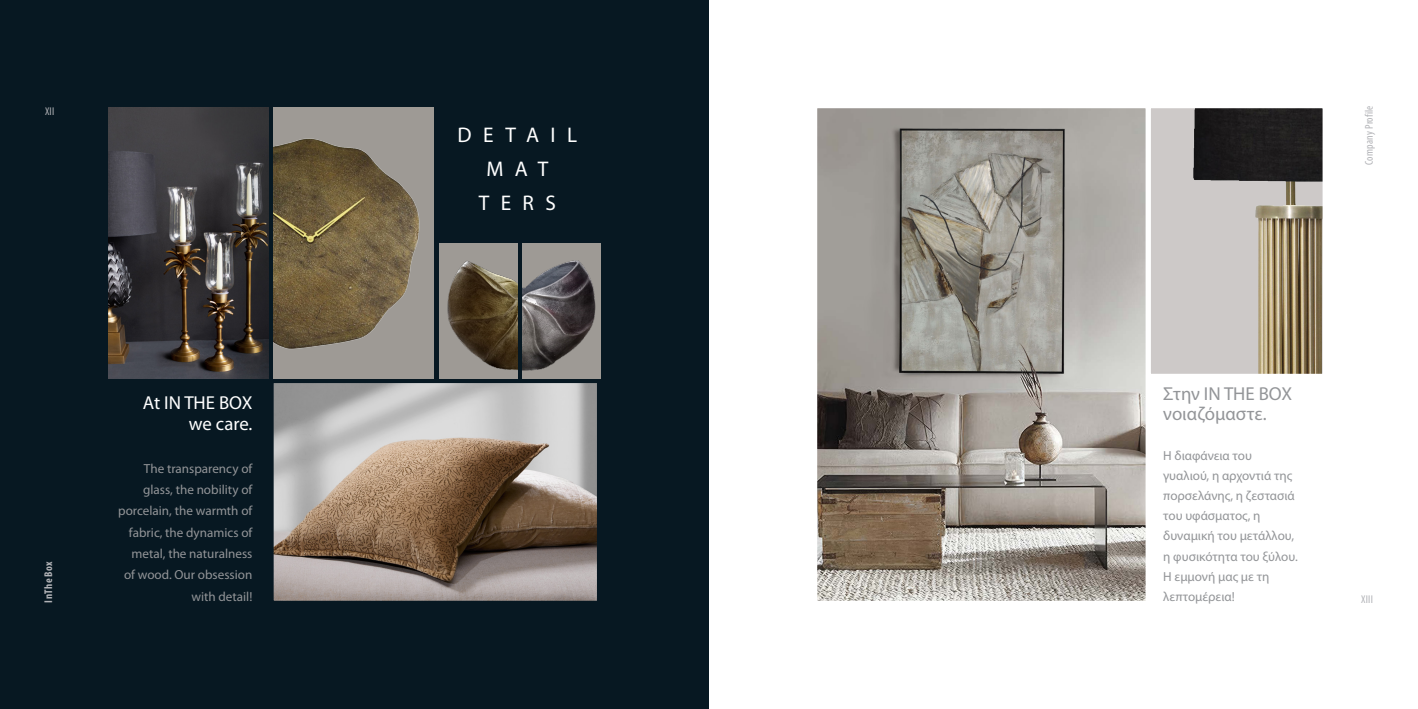
<style>
.page{position:relative;width:1418px;height:709px;background:#fff}
.page>*{position:absolute;margin:0;border:0;box-sizing:border-box;transform-origin:0 0}
.t1{font:21.25px/34px "Myriad Pro";letter-spacing:.54em;color:#fff;text-align:center}
.t2{font:18.75px/20px "Myriad Pro";color:#939598}
.t3{font:18.75px/21.2px "Myriad Pro";color:#fff;text-align:right}
.t4{font:13.12px/20px "Myriad Pro";color:#939598;text-align:right}
.t5{font:condensed 11.25px "Myriad Pro";letter-spacing:.02em;color:#b2b3b7}
.t6{font:700 condensed 11.25px "Myriad Pro";letter-spacing:.06em;color:#b2b3b7}
</style>
<div class="page">
<div style="left:0;top:0;width:709px;height:709px;background:#071822"></div>
<img style="left:275px;top:384px;width:320px;height:215px">
<div style="left:270px;top:379px;width:330px;height:225px;border:4px solid #071822"></div>
<img style="left:108px;top:108px;width:161px;height:271px">
<img style="left:274px;top:108px;width:160px;height:271px">
<img style="left:439px;top:243px;width:78px;height:136px">
<img style="left:818px;top:109px;width:326px;height:490px">
<div style="left:813px;top:104px;width:336px;height:500px;border:4px solid #fff"></div>
<img style="left:1153px;top:109px;width:168px;height:263px">
<div style="left:1147px;top:104px;width:179px;height:273px;border:4px solid #fff"></div>
<img style="left:522px;top:243px;width:78px;height:136px">
<p class="t5" style="left:45px;top:104px;width:11px">XII</p>
<p class="t6" style="left:41px;top:602px;width:43px;rotate:-90deg">InTheBox</p>
<p class="t3" style="left:143px;top:392px;width:111px">At IN THE BOX we care.</p>
<p class="t4" style="left:118px;top:458px;width:136px;line-height:21.2px">The transparency of glass, the nobility of porcelain, the warmth of fabric, the dynamics of metal, the naturalness of wood. Our obsession with detail!</p>
<p class="t1" style="left:457px;top:117px;width:121px">DETAIL<br>MAT</p>
<p class="t1" style="left:478px;top:185px;width:79px">TERS</p>
<p class="t5" style="left:1362px;top:165px;width:61px;rotate:-90deg">Company Profile</p>
<p class="t2" style="left:1163px;top:384px;width:130px">Στην IN THE BOX νοιαζόμαστε.</p>
<p class="t4" style="left:1163px;top:446px;width:136px;text-align:left">Η διαφάνεια του γυαλιού, η αρχοντιά της πορσελάνης, η ζεστασιά του υφάσματος, η δυναμική του μετάλλου, η φυσικότητα του ξύλου.<br>Η εμμονή μας με τη λεπτομέρεια!</p>
<p class="t5" style="left:1361px;top:592px;width:13px">XIII</p>
</div>
